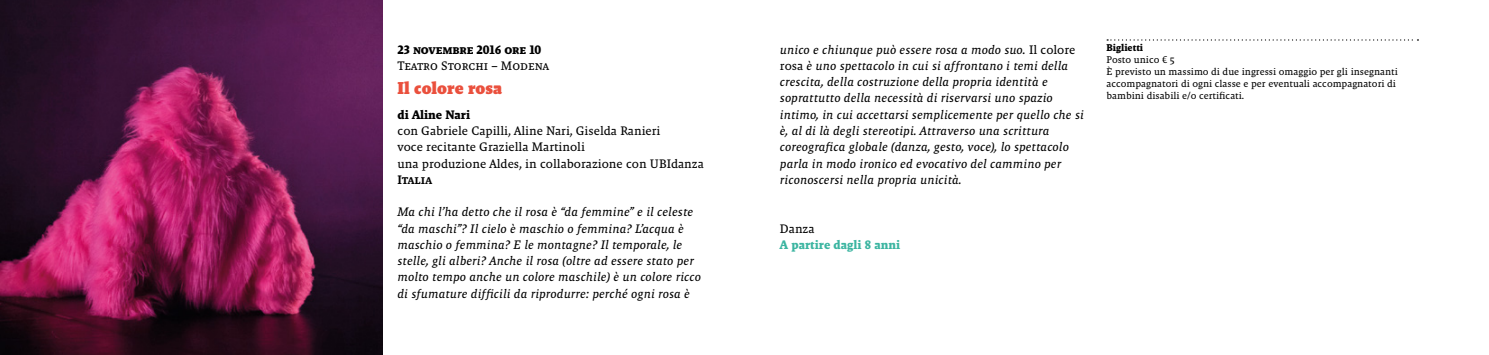
<style>
.page{position:relative;width:1489px;height:355px;background:#fff}
.page>*{position:absolute;margin:0;border:0;box-sizing:border-box;transform-origin:0 0}
.t1{font:900 17.5px "Malaga OT";color:#ea503d}
.t2{font:italic 12.5px/16.2px "Malaga OT";color:#000}
.t3{font:12.5px/16.2px "Malaga OT";color:#000}
.t4{font:700 12.5px "Malaga OT";letter-spacing:-.01em;color:#000}
.t5{font:700 12.5px "Malaga OT";color:#3cb5a1}
.t6{font:500 12.5px "Malaga OT";color:#000}
.t7{font:10px/12px "Malaga OT";color:#000}
.t8{font:700 10px "Malaga OT";color:#000}
.s1{font-style:normal}
</style>
<div class="page">
<img style="left:0;top:0;width:382px;height:354px">
<svg style="left:1107px;top:39px;width:311px;height:2px"></svg>
<p class="t4" style="left:397px;top:42px;width:145px">23 novembre 2016 ore 10</p>
<p class="t3" style="left:397px;top:57px;width:153px">Teatro Storchi – Modena</p>
<h1 class="t1" style="left:397px;top:78px;width:106px">Il colore rosa</h1>
<p class="t4" style="left:397px;top:107px;width:74px">di Aline Nari</p>
<p class="t3" style="left:397px;top:122px;width:308px">con Gabriele Capilli, Aline Nari, Giselda Ranieri<br>voce recitante Graziella Martinoli<br>una produzione Aldes, in collaborazione con UBIdanza</p>
<p class="t6" style="left:397px;top:172px;width:36px">Italia</p>
<p class="t2" style="left:397px;top:204px;width:305px">Ma chi l’ha detto che il rosa è “da femmine” e il celeste “da maschi”? Il cielo è maschio o femmina? L’acqua è maschio o femmina? E le montagne? Il temporale, le stelle, gli alberi? Anche il rosa (oltre ad essere stato per molto tempo anche un colore maschile) è un colore ricco di sfumature difficili da riprodurre: perché ogni rosa è</p>
<p class="t2" style="left:780px;top:41px;width:305px">unico e chiunque può essere rosa a modo suo. <span class="s1">Il colore rosa</span> è uno spettacolo in cui si affrontano i temi della crescita, della costruzione della propria identità e soprattutto della necessità di riservarsi uno spazio intimo, in cui accettarsi semplicemente per quello che si è, al di là degli stereotipi. Attraverso una scrittura coreografica globale (danza, gesto, voce), lo spettacolo parla in modo ironico ed evocativo del cammino per riconoscersi nella propria unicità.</p>
<p class="t3" style="left:780px;top:220px;width:36px">Danza</p>
<p class="t5" style="left:780px;top:237px;width:122px">A partire dagli 8 anni</p>
<p class="t8" style="left:1106px;top:42px;width:38px">Biglietti</p>
<p class="t7" style="left:1106px;top:54px;width:293px">Posto unico € 5<br>È previsto un massimo di due ingressi omaggio per gli insegnanti accompagnatori di ogni classe e per eventuali accompagnatori di bambini disabili e/o certificati.</p>
</div>
